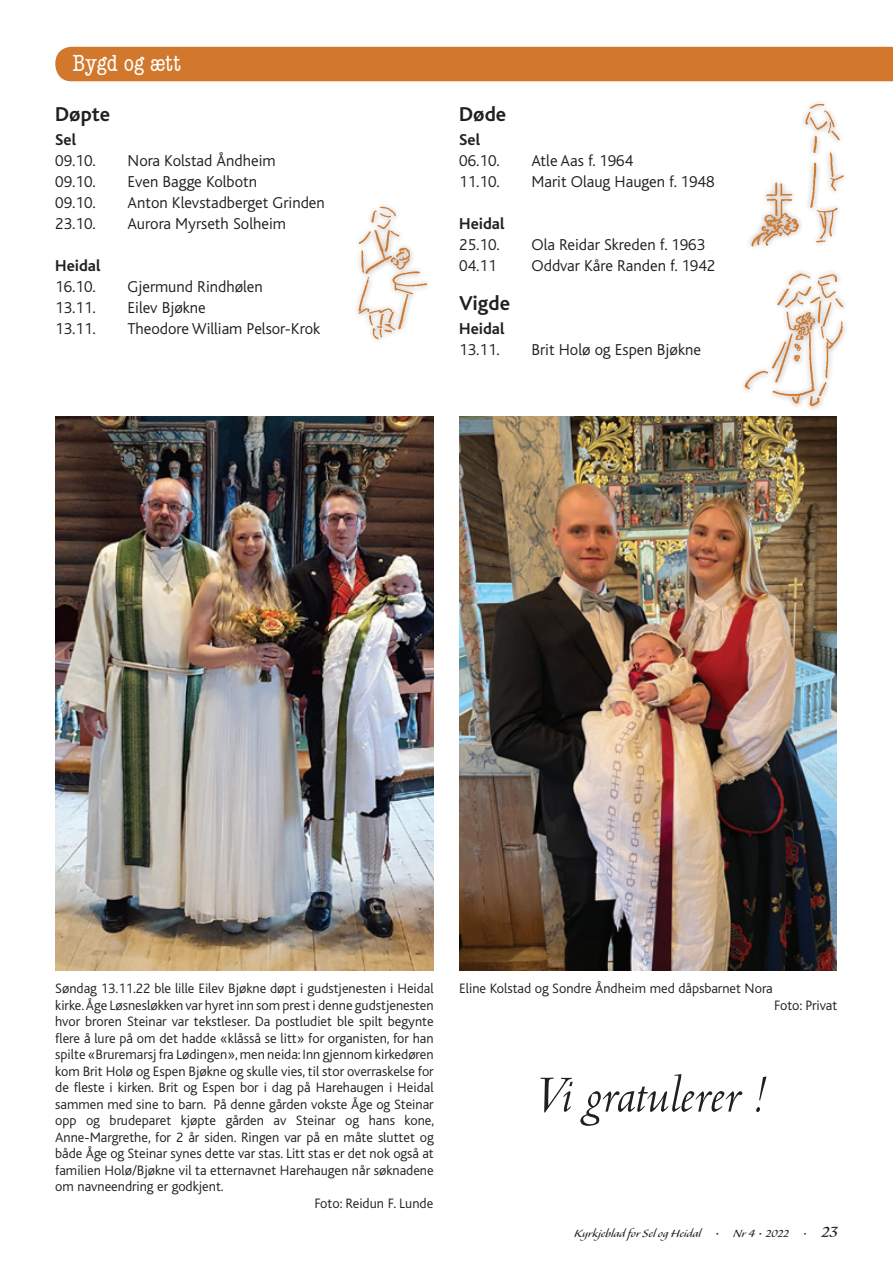
<style>
.page{position:relative;width:893px;height:1263px;background:#fff}
.page>*{position:absolute;margin:0;border:0;box-sizing:border-box;transform-origin:0 0}
.Basic_1{font:italic 55.5px "Centaur";color:#231f20}
.Info{font:condensed 24px "American Typewriter";color:#fff}
.Bygd_og_ætt_1{font:700 21px "Bliss";color:#231f20}
.Bygd_og_ætt_3{font:300 16.5px "Bliss";color:#231f20}
.Bygd_og_ætt_2{font:700 16.5px "Bliss";color:#231f20}
.Figurtekst{font:300 14.25px/16.5px "Bliss";color:#231f20;text-align:justify}
.t1{font:13.5px "Alexa";color:#231f20}
.s1{font-size:19.5px}
</style>
<div class="page">
<img style="left:749px;top:102px;width:95px;height:146px">
<div style="left:55px;top:47px;width:838px;height:34px;background:#d1782c"></div>
<img style="left:356px;top:206px;width:72px;height:134px">
<img style="left:743px;top:271px;width:103px;height:139px">
<img style="left:459px;top:416px;width:378px;height:555px">
<img style="left:56px;top:416px;width:378px;height:555px">
<p class="Info" style="left:72px;top:45px;width:110px">Bygd og ætt</p>
<p class="Bygd_og_ætt_1" style="left:55px;top:104px;width:57px">Døpte</p>
<p class="Bygd_og_ætt_2" style="left:55px;top:131px;width:22px">Sel</p>
<p class="Bygd_og_ætt_3" style="left:55px;top:152px;width:42px">09.10.</p>
<p class="Bygd_og_ætt_3" style="left:128px;top:152px;width:150px">Nora Kolstad Åndheim</p>
<p class="Bygd_og_ætt_3" style="left:55px;top:173px;width:42px">09.10.</p>
<p class="Bygd_og_ætt_3" style="left:128px;top:173px;width:131px">Even Bagge Kolbotn</p>
<p class="Bygd_og_ætt_3" style="left:55px;top:194px;width:42px">09.10.</p>
<p class="Bygd_og_ætt_3" style="left:128px;top:194px;width:199px">Anton Klevstadberget Grinden</p>
<p class="Bygd_og_ætt_3" style="left:55px;top:215px;width:42px">23.10.</p>
<p class="Bygd_og_ætt_3" style="left:128px;top:215px;width:160px">Aurora Myrseth Solheim</p>
<p class="Bygd_og_ætt_2" style="left:55px;top:257px;width:47px">Heidal</p>
<p class="Bygd_og_ætt_3" style="left:55px;top:278px;width:42px">16.10.</p>
<p class="Bygd_og_ætt_3" style="left:128px;top:278px;width:137px">Gjermund Rindhølen</p>
<p class="Bygd_og_ætt_3" style="left:55px;top:299px;width:42px">13.11.</p>
<p class="Bygd_og_ætt_3" style="left:128px;top:299px;width:80px">Eilev Bjøkne</p>
<p class="Bygd_og_ætt_3" style="left:55px;top:320px;width:42px">13.11.</p>
<p class="Bygd_og_ætt_3" style="left:128px;top:320px;width:194px">Theodore William Pelsor-Krok</p>
<p class="Bygd_og_ætt_1" style="left:459px;top:104px;width:49px">Døde</p>
<p class="Bygd_og_ætt_2" style="left:459px;top:131px;width:22px">Sel</p>
<p class="Bygd_og_ætt_3" style="left:459px;top:152px;width:42px">06.10.</p>
<p class="Bygd_og_ætt_3" style="left:531px;top:152px;width:103px">Atle Aas f. 1964</p>
<p class="Bygd_og_ætt_3" style="left:459px;top:173px;width:42px">11.10.</p>
<p class="Bygd_og_ætt_3" style="left:531px;top:173px;width:184px">Marit Olaug Haugen f. 1948</p>
<p class="Bygd_og_ætt_2" style="left:459px;top:215px;width:47px">Heidal</p>
<p class="Bygd_og_ætt_3" style="left:459px;top:236px;width:42px">25.10.</p>
<p class="Bygd_og_ætt_3" style="left:531px;top:236px;width:175px">Ola Reidar Skreden f. 1963</p>
<p class="Bygd_og_ætt_3" style="left:459px;top:257px;width:39px">04.11</p>
<p class="Bygd_og_ætt_3" style="left:531px;top:257px;width:185px">Oddvar Kåre Randen f. 1942</p>
<p class="Bygd_og_ætt_1" style="left:459px;top:293px;width:52px">Vigde</p>
<p class="Bygd_og_ætt_2" style="left:459px;top:320px;width:47px">Heidal</p>
<p class="Bygd_og_ætt_3" style="left:459px;top:341px;width:42px">13.11.</p>
<p class="Bygd_og_ætt_3" style="left:531px;top:341px;width:171px">Brit Holø og Espen Bjøkne</p>
<p class="Figurtekst" style="left:55px;top:980px;width:380px">Søndag 13.11.22 ble lille Eilev Bjøkne døpt i gudstjenesten i Heidal kirke. Åge Løsnesløkken var hyret inn som prest i denne gudstjenesten hvor broren Steinar var tekstleser. Da postludiet ble spilt begynte flere å lure på om det hadde «klåsså se litt» for organisten, for han spilte «Bruremarsj fra Lødingen», men neida: Inn gjennom kirkedøren kom Brit Holø og Espen Bjøkne og skulle vies, til stor overraskelse for de fleste i kirken. Brit og Espen bor i dag på Harehaugen i Heidal sammen med sine to barn. På denne gården vokste Åge og Steinar opp og brudeparet kjøpte gården av Steinar og hans kone, Anne-Margrethe, for 2 år siden. Ringen var på en måte sluttet og både Åge og Steinar synes dette var stas. Litt stas er det nok også at familien Holø/Bjøkne vil ta etternavnet Harehaugen når søknadene om navneendring er godkjent.</p>
<p class="Figurtekst" style="left:314px;top:1195px;width:120px">Foto: Reidun F. Lunde</p>
<p class="Figurtekst" style="left:459px;top:980px;width:315px">Eline Kolstad og Sondre Åndheim med dåpsbarnet Nora</p>
<p class="Figurtekst" style="left:774px;top:997px;width:65px">Foto: Privat</p>
<p class="Basic_1" style="left:534px;top:1066px;width:230px">Vi gratulerer !</p>
<p class="t1" style="left:574px;top:1227px;width:265px">Kyrkjeblad for Sel og Heidal • Nr 4 • 2022 • <span class="s1">23</span></p>
</div>
